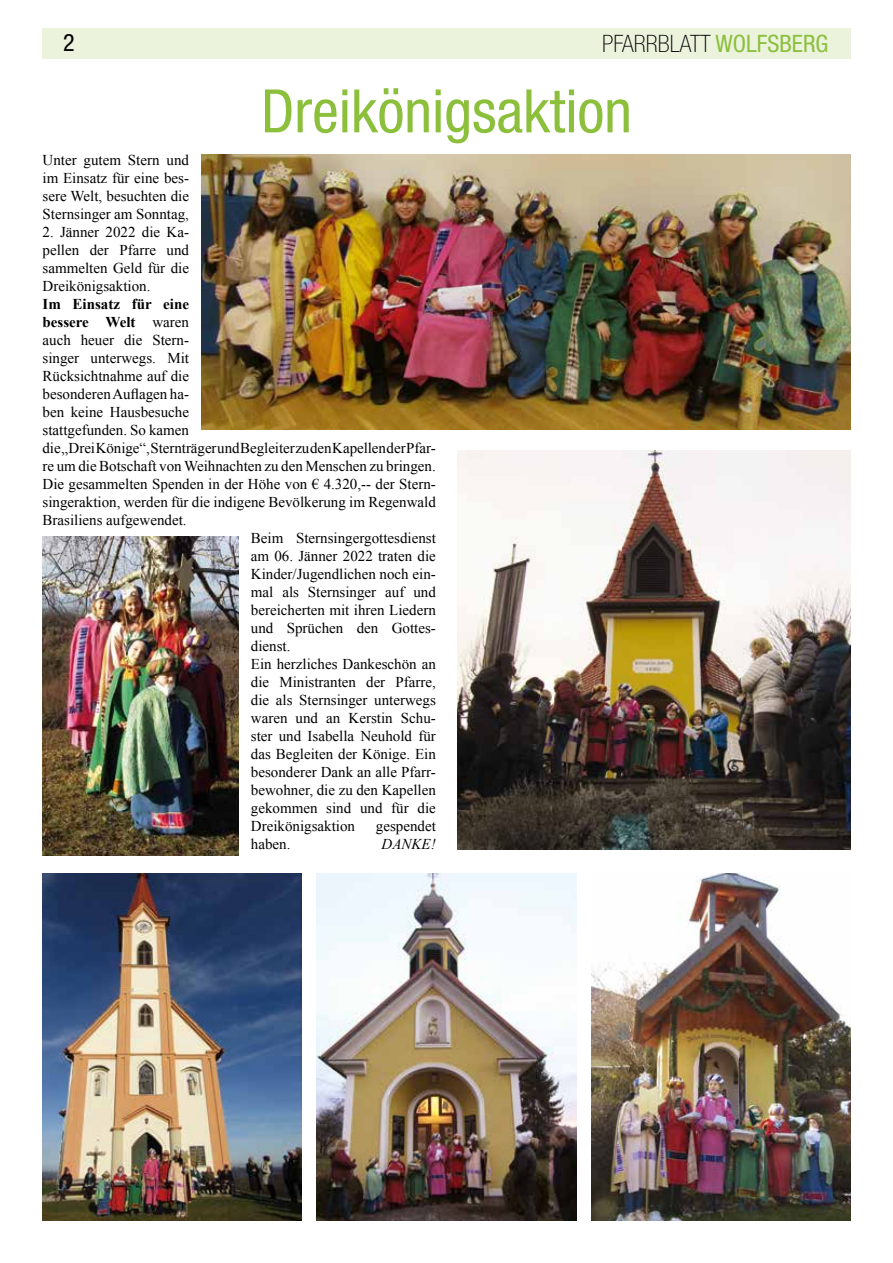
<style>
.page{position:relative;width:893px;height:1263px;background:#fff}
.page>*{position:absolute;margin:0;border:0;box-sizing:border-box;transform-origin:0 0}
.t1{font:condensed 60px "Helvetica Neue";color:#8cbf3c}
.t2{font:100 condensed 24px "Helvetica Neue";color:#000}
.t3{font:condensed 24px "Helvetica Neue";color:#000}
.t4{font:15px/18px "Times New Roman";color:#000;text-align:justify}
.t5{font:700 15px "Times New Roman";color:#000}
.t6{font:italic 15px "Times New Roman";color:#000}
.s1{font-weight:400;color:#8cbf3c}
.s2{font-weight:400}
</style>
<div class="page">
<div style="left:43px;top:28px;width:808px;height:30px;background:#ebf3dd"></div>
<img style="left:43px;top:536px;width:195px;height:320px">
<img style="left:457px;top:451px;width:393px;height:398px">
<img style="left:591px;top:874px;width:259px;height:346px">
<img style="left:43px;top:873px;width:259px;height:347px">
<img style="left:317px;top:873px;width:259px;height:347px">
<img style="left:202px;top:154px;width:648px;height:275px">
<h2 class="t3" style="left:63px;top:29px;width:13px">2</h2>
<h2 class="t2" style="left:602px;top:30px;width:228px">PFARRBLATT <span class="s1">WOLFSBERG</span></h2>
<h1 class="t1" style="left:261px;top:76px;width:372px">Dreikönigsaktion</h1>
<p class="t4" style="left:43px;top:151px;width:148px">Unter gutem Stern und im Einsatz für eine bes&shy;sere Welt, besuchten die Sternsinger am Sonntag,</p>
<p class="t4" style="left:43px;top:223px;width:148px">2. Jänner 2022 die Ka&shy;pellen der Pfarre und sammelten Geld für die Dreikönigsaktion.</p>
<p class="t5" style="left:43px;top:293px;width:148px">Im Einsatz für eine</p>
<p class="t5" style="left:43px;top:311px;width:148px">bessere Welt <span class="s2">waren</span></p>
<p class="t4" style="left:43px;top:331px;width:148px">auch heuer die Stern-</p>
<p class="t4" style="left:43px;top:349px;width:148px">singer unterwegs. Mit</p>
<p class="t4" style="left:43px;top:367px;width:148px">Rücksichtnahme auf die</p>
<p class="t4" style="left:43px;top:385px;width:148px">besonderen Auflagen ha-</p>
<p class="t4" style="left:43px;top:403px;width:148px">ben keine Hausbesuche</p>
<p class="t4" style="left:43px;top:421px;width:148px">stattgefunden. So kamen</p>
<p class="t4" style="left:43px;top:439px;width:395px">die „ Drei Könige“, Sternträger und Begleiter zu den Kapellen der Pfar-</p>
<p class="t4" style="left:43px;top:457px;width:395px">re um die Botschaft von Weihnachten zu den Menschen zu bringen.</p>
<p class="t4" style="left:43px;top:475px;width:395px">Die gesammelten Spenden in der Höhe von € 4.320,-- der Stern-</p>
<p class="t4" style="left:43px;top:493px;width:395px">singeraktion, werden für die indigene Bevölkerung im Regenwald</p>
<p class="t4" style="left:43px;top:511px;width:146px">Brasiliens aufgewendet.</p>
<p class="t4" style="left:251px;top:529px;width:186px">Beim Sternsingergottesdienst</p>
<p class="t4" style="left:251px;top:547px;width:186px">am 06. Jänner 2022 traten die</p>
<p class="t4" style="left:251px;top:565px;width:186px">Kinder/Jugendlichen noch ein-</p>
<p class="t4" style="left:251px;top:583px;width:186px">mal als Sternsinger auf und</p>
<p class="t4" style="left:251px;top:601px;width:186px">bereicherten mit ihren Liedern</p>
<p class="t4" style="left:251px;top:619px;width:186px">und Sprüchen den Gottes-</p>
<p class="t4" style="left:251px;top:637px;width:41px">dienst.</p>
<p class="t4" style="left:251px;top:655px;width:186px">Ein herzliches Dankeschön an</p>
<p class="t4" style="left:251px;top:673px;width:186px">die Ministranten der Pfarre,</p>
<p class="t4" style="left:251px;top:691px;width:186px">die als Sternsinger unterwegs</p>
<p class="t4" style="left:251px;top:709px;width:186px">waren und an Kerstin Schu-</p>
<p class="t4" style="left:251px;top:727px;width:186px">ster und Isabella Neuhold für</p>
<p class="t4" style="left:251px;top:745px;width:186px">das Begleiten der Könige. Ein</p>
<p class="t4" style="left:251px;top:763px;width:186px">besonderer Dank an alle Pfarr-</p>
<p class="t4" style="left:251px;top:781px;width:186px">bewohner, die zu den Kapellen</p>
<p class="t4" style="left:251px;top:799px;width:186px">gekommen sind und für die</p>
<p class="t4" style="left:251px;top:817px;width:106px">Dreikönigsaktion</p>
<p class="t4" style="left:376px;top:817px;width:61px">gespendet</p>
<p class="t4" style="left:251px;top:835px;width:41px">haben.</p>
<p class="t6" style="left:382px;top:834px;width:56px">DANKE!</p>
</div>
